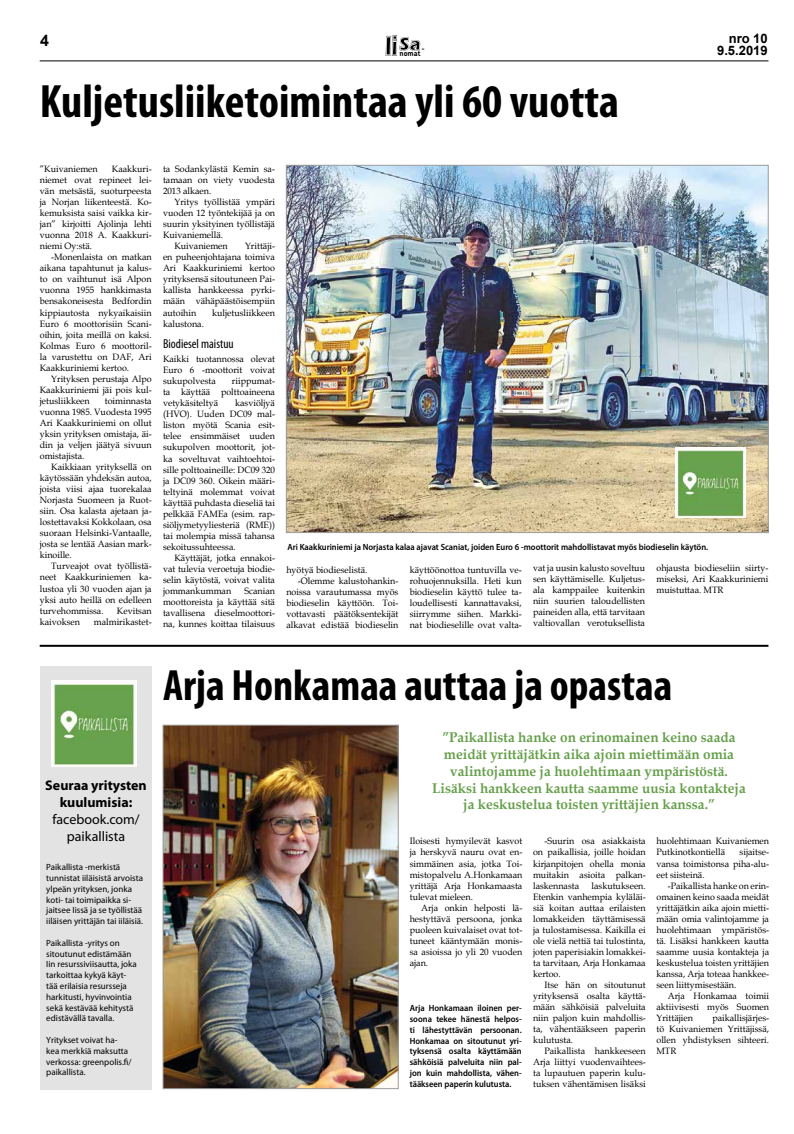
<style>
.page{position:relative;width:794px;height:1134px;background:#fff}
.page>*{position:absolute;margin:0;border:0;box-sizing:border-box;transform-origin:0 0}
.t1{font:700 condensed 47px "Myriad Pro";color:#000}
.t2{font:700 condensed 44px "Myriad Pro";color:#000}
.t3{font:700 16px "Arial";color:#000}
.t4{font:700 14px/16.8px "Book Antiqua";color:#66a04b;text-align:center}
.t5{font:700 14px/16.8px "Myriad Pro";color:#000;text-align:center}
.t6{font:14px/16.8px "Myriad Pro";color:#000;text-align:center}
.t7{font:condensed 13px "Myriad Pro";color:#000}
.t8{font:700 13px/12px "Arial";color:#000;text-align:right}
.t9{font:9.2px/11px "Book Antiqua";color:#000;text-align:justify}
.t10{font:9px/10.8px "Myriad Pro";color:#000}
.t11{font:600 9px/10.8px "Myriad Pro";color:#000;text-align:justify;scale:.94 1}
.t12{font:700 7.5px "Chevin";color:#000}
.t13{font:700 6.6px "Chevin";color:#000}
</style>
<div class="page">
<hr style="left:40px;top:60px;width:728px;height:1px;background:#000">
<svg style="left:386px;top:35px;width:35px;height:21px"></svg>
<div style="left:40px;top:667px;width:112px;height:423px;background:#e3e3e3"></div>
<img style="left:51px;top:681px;width:85px;height:85px">
<img style="left:288px;top:167px;width:478px;height:364px">
<img style="left:165px;top:727px;width:231px;height:360px">
<div style="left:163px;top:725px;width:235px;height:364px;border:1px solid #9d9d9c"></div>
<hr style="left:40px;top:645px;width:728px;height:2px;background:#000">
<img style="left:675px;top:447px;width:70px;height:70px">
<h3 class="t3" style="left:40px;top:29px;width:10px">4</h3>
<p class="t13" style="left:421px;top:44px;width:5px">-</p>
<p class="t12" style="left:399px;top:49px;width:22px">nomat</p>
<h1 class="t1" style="left:40px;top:72px;width:580px">Kuljetusliiketoimintaa yli 60 vuotta</h1>
<h3 class="t8" style="left:717px;top:33px;width:52px">nro 10<br>9.5.2019</h3>
<p class="t9" style="left:40px;top:163px;width:59px">”Kuivaniemen</p>
<p class="t9" style="left:40px;top:163px;width:113px;text-indent:72px">Kaakkuri&shy;niemet ovat repineet lei&shy;vän metsästä, suoturpeesta ja Norjan liikenteestä. Ko&shy;kemuksista saisi vaikka kir&shy;jan” kirjoitti Ajolinja lehti vuonna 2018 A. Kaakkuri&shy;niemi Oy:stä.</p>
<p class="t9" style="left:40px;top:251px;width:113px;text-indent:11px">-Monenlaista on matkan aikana tapahtunut ja kalus&shy;to on vaihtunut isä Alpon vuonna 1955 hankkimasta bensakoneisesta Bedfordin kippiautosta nykyaikaisiin Euro 6 moottorisiin Scani&shy;oihin, joita meillä on kaksi.<br>Kolmas Euro 6 moottoril&shy;la varustettu on DAF, Ari Kaakkuriniemi kertoo.</p>
<p class="t9" style="left:40px;top:373px;width:113px;text-indent:11px">Yrityksen perustaja Alpo Kaakkuriniemi jäi pois kul&shy;jetusliikkeen</p>
<p class="t9" style="left:40px;top:395px;width:113px;text-indent:65px">toiminnasta vuonna 1985. Vuodesta 1995<br>Ari Kaakkuriniemi on ollut yksin yrityksen omistaja, äi&shy;din ja veljen jäätyä sivuun omistajista.</p>
<p class="t9" style="left:40px;top:461px;width:113px;text-indent:11px">Kaikkiaan yrityksellä on käytössään yhdeksän autoa, joista viisi ajaa tuorekalaa Norjasta Suomeen ja Ruot&shy;siin. Osa kalasta ajetaan ja&shy;lostettavaksi Kokkolaan, osa suoraan Helsinki-Vantaalle, josta se lentää Aasian mark&shy;kinoille.</p>
<p class="t9" style="left:40px;top:561px;width:113px;text-indent:11px">Turveajot ovat työllistä&shy;neet Kaakkuriniemen ka&shy;lustoa yli 30 vuoden ajan ja yksi auto heillä on edelleen turvehommissa.</p>
<p class="t9" style="left:117px;top:605px;width:36px">Kevitsan</p>
<p class="t9" style="left:40px;top:616px;width:42px">kaivoksen</p>
<p class="t9" style="left:94px;top:616px;width:59px">malmirikastet-</p>
<p class="t9" style="left:163px;top:163px;width:113px">ta Sodankylästä Kemin sa&shy;tamaan on viety vuodesta 2013 alkaen.</p>
<p class="t9" style="left:174px;top:196px;width:102px">Yritys työllistää ympäri</p>
<p class="t9" style="left:163px;top:207px;width:113px">vuoden 12 työntekijää ja on</p>
<p class="t9" style="left:163px;top:218px;width:113px">suurin yksityinen työllistäjä</p>
<p class="t9" style="left:163px;top:229px;width:62px">Kuivaniemellä.</p>
<p class="t9" style="left:174px;top:240px;width:55px">Kuivaniemen</p>
<p class="t9" style="left:163px;top:240px;width:113px;text-indent:82px">Yrittäji&shy;en puheenjohtajana toimiva Ari Kaakkuriniemi kertoo yrityksensä sitoutuneen Pai&shy;kallista hankkeessa pyrki&shy;mään vähäpäästöisempiin autoihin</p>
<p class="t9" style="left:212px;top:307px;width:64px">kuljetusliikkeen</p>
<p class="t9" style="left:163px;top:318px;width:42px">kalustona.</p>
<h3 class="t7" style="left:163px;top:336px;width:72px">Biodiesel maistuu</h3>
<p class="t9" style="left:163px;top:353px;width:113px">Kaikki tuotannossa olevat Euro 6 -moottorit voivat sukupolvesta</p>
<p class="t9" style="left:163px;top:375px;width:113px;text-indent:69px">riippumat&shy;ta käyttää polttoaineena vetykäsiteltyä</p>
<p class="t9" style="left:163px;top:397px;width:113px;text-indent:72px">kasviöljyä (HVO). Uuden DC09 mal&shy;liston myötä Scania esit&shy;telee ensimmäiset uuden sukupolven moottorit, jot&shy;ka soveltuvat vaihtoehtoi&shy;sille polttoaineille: DC09 320 ja DC09 360. Oikein määri&shy;teltyinä molemmat voivat käyttää puhdasta dieseliä tai pelkkää FAMEa (esim. rap&shy;siöljymetyyliesteriä (RME)) tai molempia missä tahansa sekoitussuhteessa.</p>
<p class="t9" style="left:163px;top:552px;width:113px;text-indent:11px">Käyttäjät, jotka ennakoi&shy;vat tulevia veroetuja biodie&shy;selin käytöstä, voivat valita jommankumman</p>
<p class="t9" style="left:163px;top:585px;width:113px;text-indent:81px">Scanian moottoreista ja käyttää sitä tavallisena dieselmoottori&shy;na, kunnes koittaa tilaisuus</p>
<p class="t11" style="left:287px;top:541px;width:449px">Ari Kaakkuriniemi ja Norjasta kalaa ajavat Scaniat, joiden Euro 6 -moottorit mahdollistavat myös biodieselin käytön.</p>
<p class="t9" style="left:286px;top:564px;width:82px">hyötyä biodieselistä.</p>
<p class="t9" style="left:298px;top:575px;width:102px">-Olemme kalustohankin-</p>
<p class="t9" style="left:286px;top:586px;width:113px">noissa varautumassa myös</p>
<p class="t9" style="left:286px;top:597px;width:113px">biodieselin käyttöön. Toi-</p>
<p class="t9" style="left:286px;top:608px;width:113px">vottavasti päätöksentekijät</p>
<p class="t9" style="left:286px;top:619px;width:113px">alkavat edistää biodieselin</p>
<p class="t9" style="left:410px;top:564px;width:113px">käyttöönottoa tuntuvilla ve&shy;rohuojennuksilla. Heti kun biodieselin käyttö tulee ta&shy;loudellisesti kannattavaksi, siirrymme siihen. Markki&shy;nat biodieselille ovat valta-</p>
<p class="t9" style="left:533px;top:562px;width:113px">vat ja uusin kalusto soveltuu sen käyttämiselle. Kuljetus&shy;ala kamppailee kuitenkin niin suurien taloudellisten paineiden alla, että tarvitaan valtiovallan verotuksellista</p>
<p class="t9" style="left:656px;top:562px;width:113px">ohjausta biodieseliin siirty&shy;miseksi, Ari Kaakkuriniemi muistuttaa. MTR</p>
<h3 class="t5" style="left:45px;top:777px;width:103px">Seuraa yritysten kuulumisia:</h3>
<h3 class="t6" style="left:52px;top:811px;width:89px">facebook.com/ paikallista</h3>
<p class="t10" style="left:46px;top:862px;width:98px">Paikallista -merkistä tunnistat iiläisistä arvoista ylpeän yrityksen, jonka koti- tai toimipaikka si&shy;jaitsee Iissä ja se työllistää iiläisen yrittäjän tai iiläisiä.</p>
<p class="t10" style="left:46px;top:937px;width:92px">Paikallista -yritys on sitoutunut edistämään<br>Iin resurssiviisautta, joka tarkoittaa kykyä käyt&shy;tää erilaisia resursseja harkitusti, hyvinvointia sekä kestävää kehitystä edistävällä tavalla.</p>
<p class="t10" style="left:46px;top:1034px;width:87px">Yritykset voivat ha&shy;kea merkkiä maksutta verkossa: greenpolis.fi/ paikallista.</p>
<h2 class="t2" style="left:163px;top:657px;width:511px">Arja Honkamaa auttaa ja opastaa</h2>
<p class="t4" style="left:432px;top:729px;width:315px">”Paikallista hanke on erinomainen keino saada meidät yrittäjätkin aika ajoin miettimään omia valintojamme ja huolehtimaan ympäristöstä.<br>Lisäksi hankkeen kautta saamme uusia kontakteja ja keskustelua toisten yrittäjien kanssa.”</p>
<p class="t9" style="left:410px;top:835px;width:114px">Iloisesti hymyilevät kasvot ja herskyvä nauru ovat en&shy;simmäinen asia, jotka Toi&shy;mistopalvelu A.Honkamaan yrittäjä Arja Honkamaasta tulevat mieleen.</p>
<p class="t9" style="left:410px;top:902px;width:114px;text-indent:11px">Arja onkin helposti lä&shy;hestyttävä persoona, jonka puoleen kuivalaiset ovat tot&shy;tuneet kääntymään monis&shy;sa asioissa jo yli 20 vuoden ajan.</p>
<p class="t11" style="left:410px;top:1002px;width:121px">Arja Honkamaan iloinen per&shy;soona tekee hänestä helpos&shy;ti lähestyttävän persoonan.<br>Honkamaa on sitoutunut yri&shy;tyksensä osalta käyttämään sähköisiä palveluita niin pal&shy;jon kuin mahdollista, vähen&shy;tääkseen paperin kulutusta.</p>
<p class="t9" style="left:533px;top:835px;width:114px;text-indent:11px">-Suurin osa asiakkaista on paikallisia, joille hoidan kirjanpitojen ohella monia muitakin asioita palkan&shy;laskennasta</p>
<p class="t9" style="left:533px;top:880px;width:114px;text-indent:58px">laskutukseen.<br>Etenkin vanhempia kyläläi&shy;siä koitan auttaa erilaisten lomakkeiden täyttämisessä ja tulostamisessa. Kaikilla ei ole vielä nettiä tai tulostinta, joten paperisiakin lomakkei&shy;ta tarvitaan, Arja Honkamaa kertoo.</p>
<p class="t9" style="left:533px;top:979px;width:114px;text-indent:11px">Itse hän on sitoutunut yrityksensä osalta käyttä&shy;mään sähköisiä palveluita niin paljon kuin mahdollis&shy;ta, vähentääkseen paperin kulutusta.</p>
<p class="t9" style="left:533px;top:1045px;width:114px;text-indent:11px">Paikallista hankkeeseen Arja liittyi vuodenvaihtees&shy;ta lupautuen paperin kulu&shy;tuksen vähentämisen lisäksi</p>
<p class="t9" style="left:656px;top:835px;width:114px">huolehtimaan Kuivaniemen<br>Putkinotkontiellä</p>
<p class="t9" style="left:656px;top:847px;width:114px;text-indent:83px">sijaitse&shy;vansa toimistonsa piha-alu&shy;eet siisteinä.</p>
<p class="t9" style="left:656px;top:880px;width:114px;text-indent:11px">-Paikallista hanke on erin&shy;omainen keino saada meidät yrittäjätkin aika ajoin mietti&shy;mään omia valintojamme ja huolehtimaan ympäristös&shy;tä. Lisäksi hankkeen kautta saamme uusia kontakteja ja keskustelua toisten yrittäjien kanssa, Arja toteaa hankkee&shy;seen liittymisestään.</p>
<p class="t9" style="left:656px;top:990px;width:114px;text-indent:11px">Arja Honkamaa toimii aktiivisesti myös Suomen Yrittäjien</p>
<p class="t9" style="left:656px;top:1012px;width:114px;text-indent:56px">paikallisjärjes&shy;tö Kuivaniemen Yrittäjissä, ollen yhdistyksen sihteeri.<br>MTR</p>
</div>
